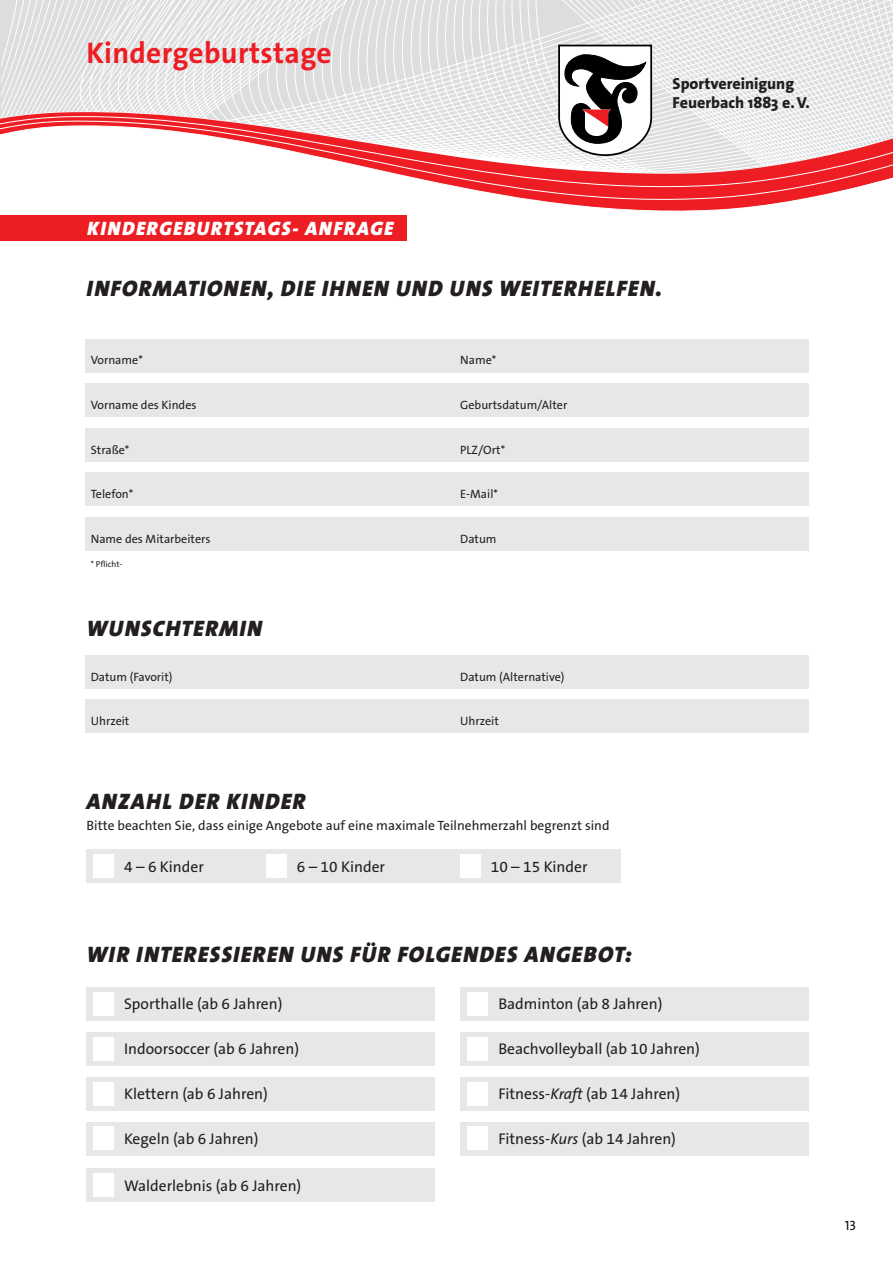
<style>
.page{position:relative;width:893px;height:1263px;background:#fff}
.page>*{position:absolute;margin:0;border:0;box-sizing:border-box;transform-origin:0 0}
.t1{font:700 30px "The Sans Os F";letter-spacing:.01em;color:#ee1d23}
.t2{font:italic 900 22.5px "The Sans Os F";letter-spacing:.055em;color:#231f20}
.t3{font:italic 900 19.5px "The Sans Os F";letter-spacing:.075em;color:#fff}
.t4{font:800 16.05px/18.8px "The Sans Os F";color:#231f20}
.t5{font:15.6px "The Sans Os F";color:#231f20}
.t6{font:13.5px "The Sans Os F";color:#231f20}
.t7{font:13.5px "The Sans Os F";color:#0d130d}
.t8{font:12.15px "The Sans Os F";color:#231f20}
.t9{font:8.7px "The Sans Os F";color:#231f20}
.s1{font-style:italic}
</style>
<div class="page">
<svg style="left:1px;top:0;width:892px;height:107px"></svg>
<svg style="left:1px;top:107px;width:892px;height:4px;fill:#e3e4e6"></svg>
<svg style="left:1px;top:111px;width:892px;height:6px"></svg>
<svg style="left:1px;top:118px;width:892px;height:98px"></svg>
<div style="left:0;top:216px;width:407px;height:25px;background:#ec1e24"></div>
<div style="left:86px;top:655px;width:723px;height:33px;background:#e6e7e9"></div>
<div style="left:86px;top:700px;width:723px;height:33px;background:#e6e7e9"></div>
<div style="left:86px;top:339px;width:723px;height:33px;background:#e6e7e9"></div>
<div style="left:86px;top:383px;width:723px;height:34px;background:#e6e7e9"></div>
<div style="left:86px;top:428px;width:723px;height:33px;background:#e6e7e9"></div>
<div style="left:86px;top:472px;width:723px;height:34px;background:#e6e7e9"></div>
<div style="left:86px;top:517px;width:723px;height:34px;background:#e6e7e9"></div>
<div style="left:86px;top:987px;width:349px;height:34px;background:#e6e7e9"></div>
<div style="left:94px;top:992px;width:20px;height:23px;background:#fff"></div>
<div style="left:460px;top:987px;width:349px;height:34px;background:#e6e7e9"></div>
<div style="left:468px;top:992px;width:20px;height:23px;background:#fff"></div>
<div style="left:86px;top:1032px;width:349px;height:34px;background:#e6e7e9"></div>
<div style="left:94px;top:1037px;width:20px;height:23px;background:#fff"></div>
<div style="left:460px;top:1032px;width:349px;height:34px;background:#e6e7e9"></div>
<div style="left:468px;top:1037px;width:20px;height:23px;background:#fff"></div>
<div style="left:86px;top:1077px;width:349px;height:34px;background:#e6e7e9"></div>
<div style="left:94px;top:1082px;width:20px;height:23px;background:#fff"></div>
<div style="left:460px;top:1077px;width:349px;height:34px;background:#e6e7e9"></div>
<div style="left:468px;top:1082px;width:20px;height:23px;background:#fff"></div>
<div style="left:86px;top:1122px;width:349px;height:33px;background:#e6e7e9"></div>
<div style="left:86px;top:1169px;width:349px;height:33px;background:#e6e7e9"></div>
<div style="left:94px;top:1127px;width:20px;height:23px;background:#fff"></div>
<div style="left:94px;top:1173px;width:20px;height:24px;background:#fff"></div>
<div style="left:460px;top:1122px;width:349px;height:33px;background:#e6e7e9"></div>
<div style="left:468px;top:1127px;width:20px;height:23px;background:#fff"></div>
<div style="left:86px;top:849px;width:534px;height:34px;background:#e6e7e9"></div>
<div style="left:94px;top:854px;width:20px;height:24px;background:#fff"></div>
<div style="left:266px;top:854px;width:21px;height:24px;background:#fff"></div>
<div style="left:460px;top:854px;width:21px;height:24px;background:#fff"></div>
<svg style="left:557px;top:44px;width:96px;height:113px"></svg>
<h1 class="t1" style="left:86px;top:33px;width:247px">Kindergeburtstage</h1>
<p class="t4" style="left:673px;top:74px;width:139px">Sportvereinigung<br>Feuerbach 1883 e. V.</p>
<p class="t3" style="left:87px;top:216px;width:307px">KINDERGEBURTSTAGS- ANFRAGE</p>
<h2 class="t2" style="left:87px;top:273px;width:577px">INFORMATIONEN, DIE IHNEN UND UNS WEITERHELFEN.</h2>
<p class="t8" style="left:91px;top:353px;width:54px">Vorname*</p>
<p class="t8" style="left:91px;top:397px;width:107px">Vorname des Kindes</p>
<p class="t8" style="left:91px;top:442px;width:40px">Straße*</p>
<p class="t8" style="left:91px;top:486px;width:44px">Telefon*</p>
<p class="t8" style="left:91px;top:531px;width:121px">Name des Mitarbeiters</p>
<p class="t9" style="left:91px;top:559px;width:33px">* Pflicht-</p>
<h2 class="t2" style="left:87px;top:613px;width:177px">WUNSCHTERMIN</h2>
<p class="t8" style="left:91px;top:669px;width:83px">Datum (Favorit)</p>
<p class="t8" style="left:91px;top:713px;width:40px">Uhrzeit</p>
<p class="t8" style="left:460px;top:353px;width:38px">Name*</p>
<p class="t8" style="left:460px;top:397px;width:109px">Geburtsdatum/Alter</p>
<p class="t8" style="left:460px;top:442px;width:46px">PLZ/Ort*</p>
<p class="t8" style="left:460px;top:486px;width:39px">E-Mail*</p>
<p class="t8" style="left:460px;top:531px;width:38px">Datum</p>
<p class="t8" style="left:460px;top:669px;width:106px">Datum (Alternative)</p>
<p class="t8" style="left:460px;top:713px;width:40px">Uhrzeit</p>
<h2 class="t2" style="left:87px;top:786px;width:220px">ANZAHL DER KINDER</h2>
<p class="t6" style="left:86px;top:817px;width:525px">Bitte beachten Sie, dass einige Angebote auf eine maximale Teilnehmerzahl begrenzt sind</p>
<p class="t5" style="left:124px;top:856px;width:81px">4 – 6 Kinder</p>
<p class="t5" style="left:297px;top:856px;width:90px">6 – 10 Kinder</p>
<p class="t5" style="left:491px;top:856px;width:98px">10 – 15 Kinder</p>
<h2 class="t2" style="left:87px;top:939px;width:546px">WIR INTERESSIEREN UNS FÜR FOLGENDES ANGEBOT:</h2>
<p class="t5" style="left:124px;top:994px;width:160px">Sporthalle (ab 6 Jahren)</p>
<p class="t5" style="left:498px;top:994px;width:166px">Badminton (ab 8 Jahren)</p>
<p class="t5" style="left:124px;top:1039px;width:176px">Indoorsoccer (ab 6 Jahren)</p>
<p class="t5" style="left:498px;top:1039px;width:203px">Beachvolleyball (ab 10 Jahren)</p>
<p class="t5" style="left:124px;top:1084px;width:145px">Klettern (ab 6 Jahren)</p>
<p class="t5" style="left:498px;top:1084px;width:183px">Fitness-<span class="s1">Kraft</span> (ab 14 Jahren)</p>
<p class="t5" style="left:124px;top:1129px;width:136px">Kegeln (ab 6 Jahren)</p>
<p class="t5" style="left:124px;top:1175px;width:179px">Walderlebnis (ab 6 Jahren)</p>
<p class="t5" style="left:498px;top:1129px;width:179px">Fitness-<span class="s1">Kurs</span> (ab 14 Jahren)</p>
<p class="t7" style="left:845px;top:1217px;width:13px">13</p>
</div>
